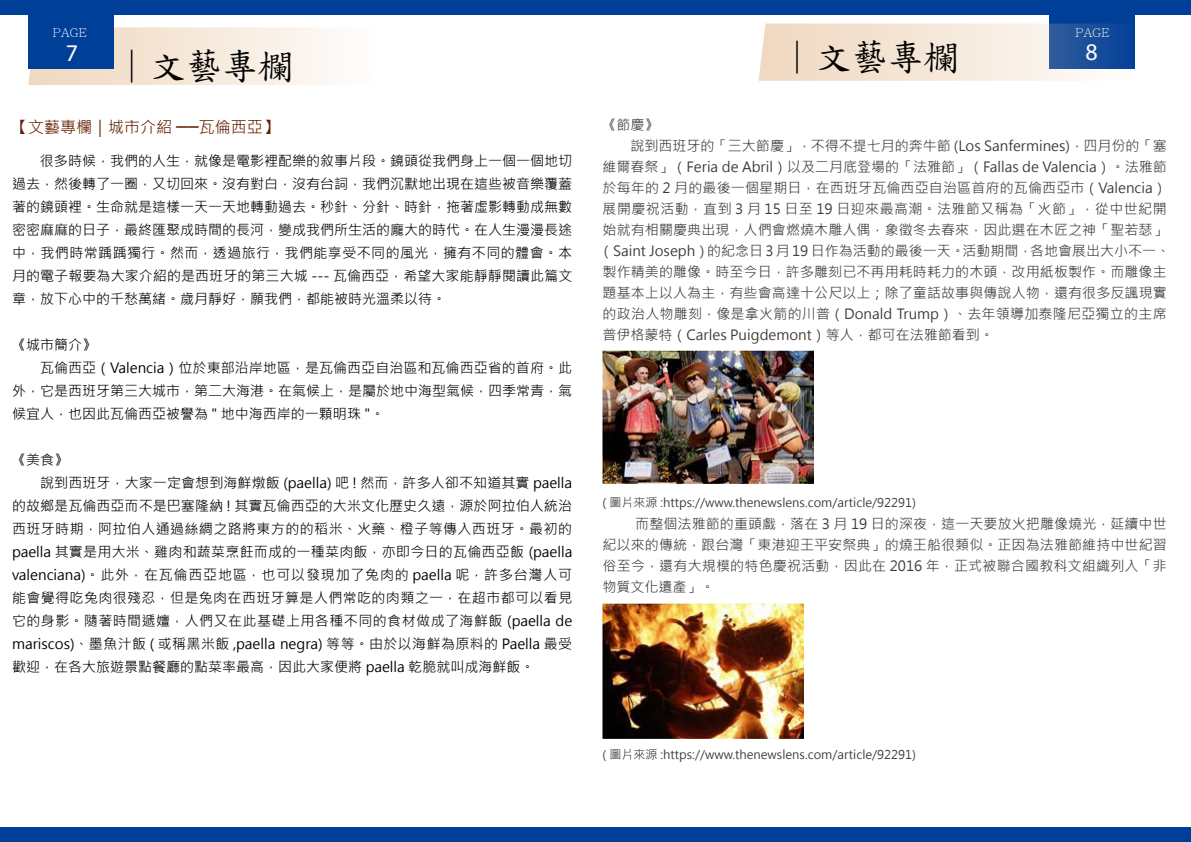
<style>
.page{position:relative;width:1191px;height:842px;background:#fff}
.page>*{position:absolute;margin:0;border:0;box-sizing:border-box;transform-origin:0 0}
.t1{font:36px "DF Kai Shu SB Estd BF";color:#000}
.t2{font:24px "Myriad Pro";color:#fff}
.t3{font:16px "Microsoft Jheng Hei";color:#662000}
.t4{font:14px/23px "Microsoft Jheng Hei";letter-spacing:.005em;color:#000;text-align:justify}
.t5{font:14px/21px "Microsoft Jheng Hei";letter-spacing:.01em;color:#3e3a39;text-align:justify}
.t6{font:14px "Microsoft Jheng Hei";letter-spacing:.03em;color:#000}
.t7{font:14px "Microsoft Jheng Hei";letter-spacing:.055em;color:#000}
.t8{font:14px "Microsoft Jheng Hei";letter-spacing:.035em;color:#000}
.t9{font:14px "Microsoft Jheng Hei";letter-spacing:.03em;color:#3e3a39}
.t10{font:12px "Microsoft Jheng Hei";color:#3e3a39}
.t11{font:300 12px "Adobe Ming Std";color:#fff}
</style>
<div class="page">
<div style="left:1049px;top:12px;width:85px;height:57px;background:#003f98"></div>
<svg style="left:758px;top:24px;width:377px;height:57px;background:#cdcbcd"></svg>
<div style="left:0;top:0;width:624px;height:14px;background:#003f98"></div>
<svg style="left:28px;top:27px;width:304px;height:58px;background:#f4e8dc"></svg>
<div style="left:28px;top:12px;width:85px;height:57px;background:#003f98"></div>
<div style="left:0;top:828px;width:624px;height:14px;background:#003f98"></div>
<div style="left:587px;top:0;width:604px;height:14px;background:#003f98"></div>
<div style="left:587px;top:828px;width:604px;height:14px;background:#003f98"></div>
<img style="left:602px;top:350px;width:212px;height:133px">
<img style="left:602px;top:604px;width:201px;height:134px">
<p class="t11" style="left:53px;top:26px;width:36px">PAGE</p>
<p class="t11" style="left:56px;top:26px;width:36px">PAGE</p>
<p class="t11" style="left:1075px;top:26px;width:36px">PAGE</p>
<h2 class="t2" style="left:66px;top:38px;width:14px">7</h2>
<h1 class="t1" style="left:123px;top:48px;width:172px">| 文藝專欄</h1>
<h1 class="t1" style="left:788px;top:40px;width:172px">| 文藝專欄</h1>
<h2 class="t2" style="left:1085px;top:37px;width:14px">8</h2>
<p class="t3" style="left:12px;top:117px;width:268px">【文藝專欄｜城市介紹 ──瓦倫西亞】</p>
<p class="t4" style="left:12px;top:150px;width:562px;text-indent:28px">很多時候，我們的人生，就像是電影裡配樂的敘事片段。鏡頭從我們身上一個一個地切過去，然後轉了一圈，又切回來。沒有對白，沒有台詞，我們沉默地出現在這些被音樂覆蓋著的鏡頭裡。生命就是這樣一天一天地轉動過去。秒針、分針、時針，拖著虛影轉動成無數密密麻麻的日子，最終匯聚成時間的長河，變成我們所生活的龐大的時代。在人生漫漫長途中，我們時常踽踽獨行。然而，透過旅行，我們能享受不同的風光，擁有不同的體會。本月的電子報要為大家介紹的是西班牙的第三大城 --- 瓦倫西亞，希望大家能靜靜閱讀此篇文章，放下心中的千愁萬緒。歲月靜好，願我們，都能被時光溫柔以待。</p>
<p class="t4" style="left:12px;top:334px;width:86px">《城市簡介》</p>
<p class="t4" style="left:40px;top:357px;width:533px">瓦倫西亞（Valencia）位於東部沿岸地區，是瓦倫西亞自治區和瓦倫西亞省的首府。此</p>
<p class="t4" style="left:12px;top:380px;width:561px">外，它是西班牙第三大城市，第二大海港。在氣候上，是屬於地中海型氣候，四季常青，氣</p>
<p class="t4" style="left:12px;top:403px;width:374px">候宜人，也因此瓦倫西亞被譽為 " 地中海西岸的一顆明珠 "。</p>
<p class="t4" style="left:12px;top:449px;width:58px">《美食》</p>
<p class="t4" style="left:40px;top:472px;width:533px">說到西班牙，大家一定會想到海鮮燉飯 (paella) 吧 ! 然而，許多人卻不知道其實 paella</p>
<p class="t4" style="left:12px;top:495px;width:561px">的故鄉是瓦倫西亞而不是巴塞隆納 ! 其實瓦倫西亞的大米文化歷史久遠，源於阿拉伯人統治</p>
<p class="t6" style="left:12px;top:520px;width:561px">西班牙時期，阿拉伯人通過絲綢之路將東方的的稻米、火藥、橙子等傳入西班牙。最初的</p>
<p class="t4" style="left:12px;top:541px;width:562px">paella 其實是用大米、雞肉和蔬菜烹飪而成的一種菜肉飯，亦即今日的瓦倫西亞飯 (paella</p>
<p class="t7" style="left:12px;top:566px;width:562px">valenciana)。此外，在瓦倫西亞地區，也可以發現加了兔肉的 paella 呢，許多台灣人可</p>
<p class="t6" style="left:12px;top:589px;width:562px">能會覺得吃兔肉很殘忍，但是兔肉在西班牙算是人們常吃的肉類之一，在超市都可以看見</p>
<p class="t8" style="left:12px;top:612px;width:562px">它的身影。隨著時間遞嬗，人們又在此基礎上用各種不同的食材做成了海鮮飯 (paella de</p>
<p class="t4" style="left:12px;top:633px;width:562px">mariscos)、墨魚汁飯 ( 或稱黑米飯 ,paella negra) 等等。由於以海鮮為原料的 Paella 最受</p>
<p class="t4" style="left:12px;top:656px;width:524px">歡迎，在各大旅遊景點餐廳的點菜率最高，因此大家便將 paella 乾脆就叫成海鮮飯。</p>
<p class="t5" style="left:602px;top:114px;width:57px">《節慶》</p>
<p class="t5" style="left:630px;top:135px;width:537px">說到西班牙的「三大節慶」，不得不提七月的奔牛節 (Los Sanfermines)，四月份的「塞</p>
<p class="t5" style="left:602px;top:156px;width:566px">維爾春祭」（Feria de Abril）以及二月底登場的「法雅節」（Fallas de Valencia）。法雅節</p>
<p class="t5" style="left:602px;top:177px;width:566px">於每年的 2 月的最後一個星期日，在西班牙瓦倫西亞自治區首府的瓦倫西亞市（Valencia）</p>
<p class="t9" style="left:602px;top:200px;width:565px">展開慶祝活動，直到 3 月 15 日至 19 日迎來最高潮。法雅節又稱為「火節」，從中世紀開</p>
<p class="t5" style="left:602px;top:219px;width:565px">始就有相關慶典出現，人們會燃燒木雕人偶，象徵冬去春來，因此選在木匠之神「聖若瑟」</p>
<p class="t5" style="left:599px;top:240px;width:572px">（Saint Joseph）的紀念日 3 月 19 日作為活動的最後一天。活動期間，各地會展出大小不一、</p>
<p class="t5" style="left:602px;top:261px;width:565px">製作精美的雕像。時至今日，許多雕刻已不再用耗時耗力的木頭，改用紙板製作。而雕像主</p>
<p class="t5" style="left:602px;top:282px;width:566px">題基本上以人為主，有些會高達十公尺以上；除了童話故事與傳說人物，還有很多反諷現實</p>
<p class="t5" style="left:602px;top:303px;width:565px">的政治人物雕刻，像是拿火箭的川普（Donald Trump）、去年領導加泰隆尼亞獨立的主席</p>
<p class="t5" style="left:602px;top:324px;width:393px">普伊格蒙特（Carles Puigdemont）等人，都可在法雅節看到。</p>
<p class="t10" style="left:602px;top:495px;width:315px">( 圖片來源 :https://www.thenewslens.com/article/92291)</p>
<p class="t5" style="left:602px;top:513px;width:566px;text-indent:33px">而整個法雅節的重頭戲，落在 3 月 19 日的深夜，這一天要放火把雕像燒光，延續中世紀以來的傳統，跟台灣「東港迎王平安祭典」的燒王船很類似。正因為法雅節維持中世紀習俗至今，還有大規模的特色慶祝活動，因此在 2016 年，正式被聯合國教科文組織列入「非物質文化遺產」。</p>
<p class="t10" style="left:602px;top:747px;width:315px">( 圖片來源 :https://www.thenewslens.com/article/92291)</p>
</div>
